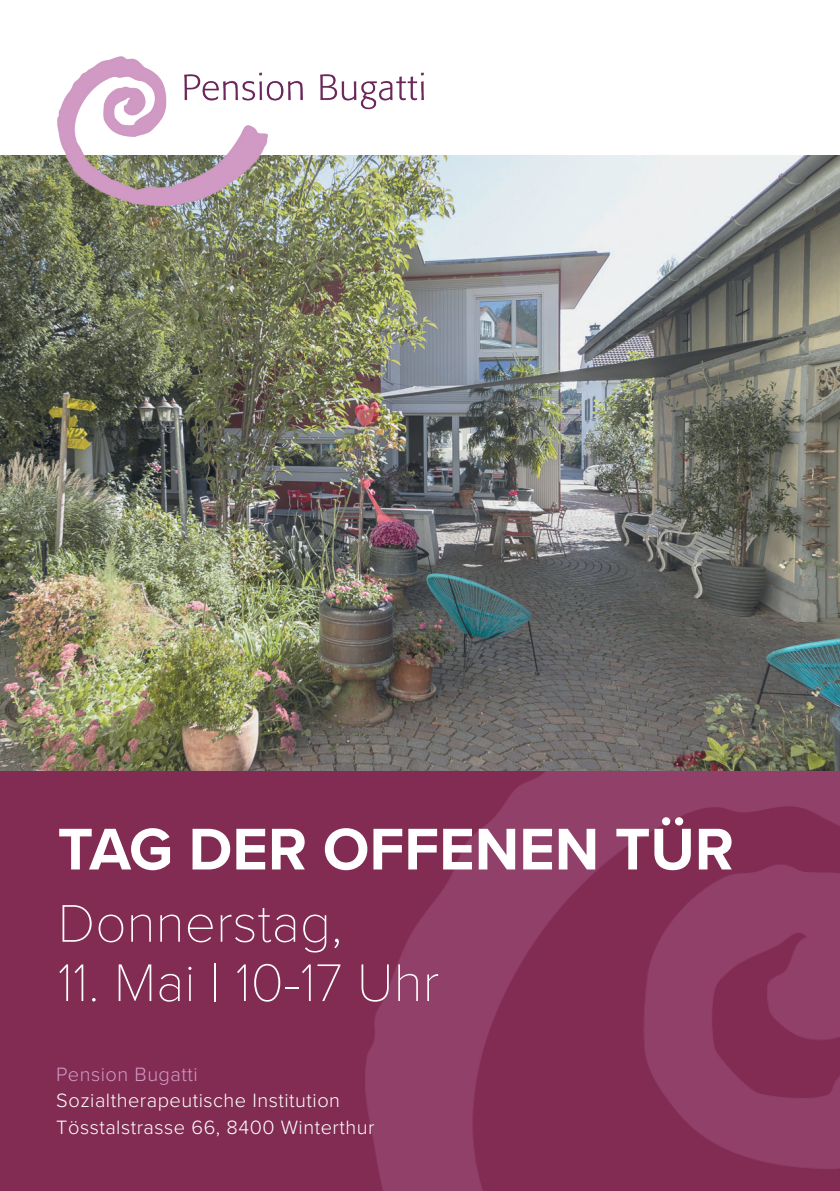
<style>
.page{position:relative;width:840px;height:1191px;background:#fff}
.page>*{position:absolute;margin:0;border:0;box-sizing:border-box;transform-origin:0 0}
.t1{font:700 61px "Proxima Nova";color:#fff}
.t2{font:100 54.8px "Proxima Nova T";color:#fff}
.t3{font:300 20px/26.8px "Proxima Nova";letter-spacing:.025em;color:#fff}
.t4{font:300 20px "Proxima Nova";letter-spacing:.025em;color:#d09ac5}
</style>
<div class="page">
<img style="left:0;top:156px;width:839px;height:615px">
<img style="left:57px;top:56px;width:370px;height:150px">
<div style="left:0;top:771px;width:839px;height:420px;background:#822c53"></div>
<img style="left:365px;top:771px;width:474px;height:420px">
<h1 class="t1" style="left:58px;top:803px;width:677px">TAG DER OFFENEN TÜR</h1>
<h2 class="t2" style="left:58px;top:882px;width:286px">Donnerstag,</h2>
<h2 class="t2" style="left:58px;top:942px;width:383px">11. Mai | 10-17 Uhr</h2>
<p class="t4" style="left:56px;top:1059px;width:143px">Pension Bugatti</p>
<p class="t3" style="left:56px;top:1086px;width:319px">Sozialtherapeutische Institution<br>Tösstalstrasse 66, 8400 Winterthur</p>
</div>
